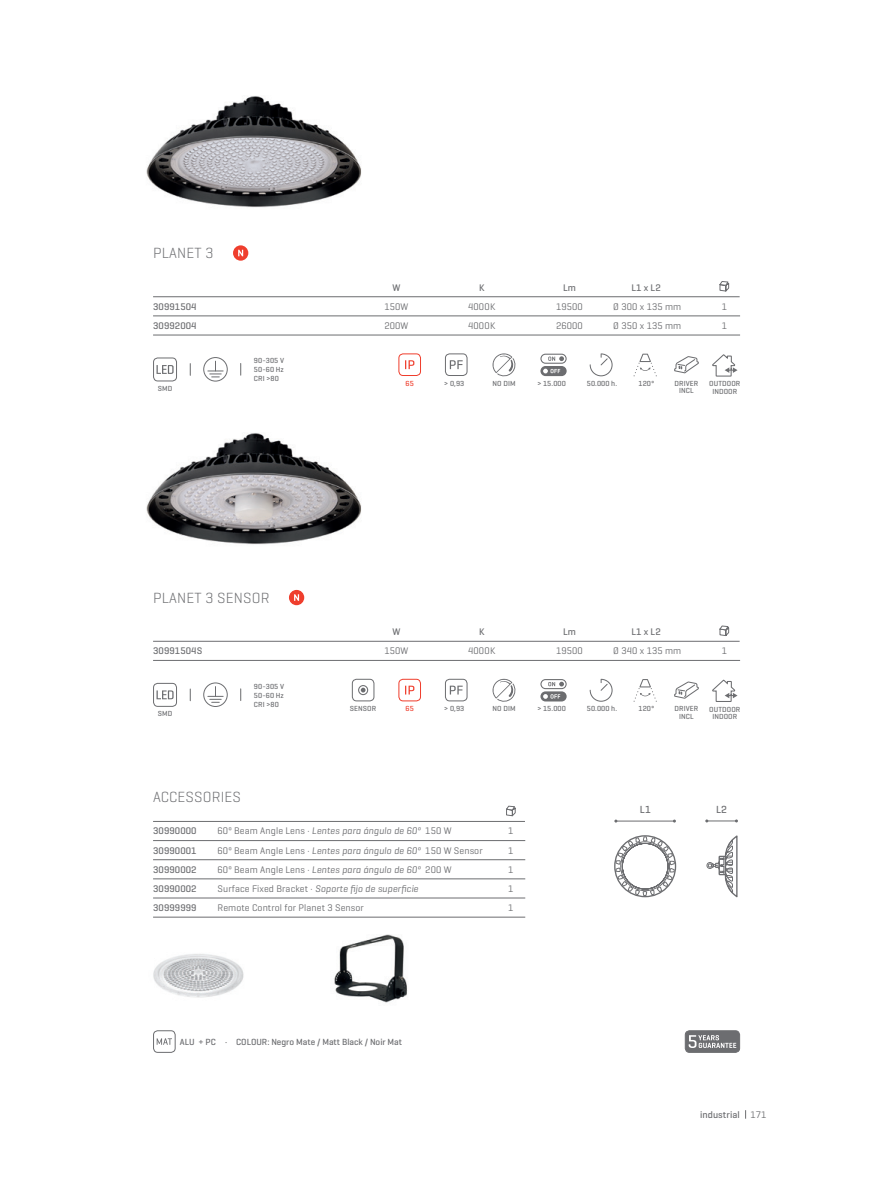
<style>
.page{position:relative;width:893px;height:1191px;background:#fff}
.page>*{position:absolute;margin:0;border:0;box-sizing:border-box;transform-origin:0 0}
.t1{font:300 15px "Geogrotesque";letter-spacing:.01em;color:#6c6d70}
.t2{font:500 10.5px "Geogrotesque";color:#6c6d70}
.t3{font:9.75px/19.2px "Geogrotesque";letter-spacing:.01em;color:#6c6d70}
.t4{font:500 9.75px/19.2px "Geogrotesque";letter-spacing:.01em;color:#6c6d70}
.t5{font:500 9.15px "Geogrotesque";color:#6c6d70}
.t6{font:500 7.5px/9px "Geogrotesque";letter-spacing:.01em;color:#6c6d70;text-align:center}
.t7{font:500 7.5px "Geogrotesque";color:#ef3e2d}
.s1{font-style:italic}
.s2{font-weight:400}
</style>
<div class="page">
<img style="left:146px;top:96px;width:215px;height:151px">
<img style="left:146px;top:433px;width:215px;height:112px">
<hr style="left:153px;top:316px;width:587px;height:1px;background:#6c6d70">
<hr style="left:153px;top:660px;width:587px;height:1px;background:#6c6d70">
<hr style="left:153px;top:859px;width:372px;height:1px;background:#6c6d70">
<hr style="left:153px;top:878px;width:372px;height:1px;background:#6c6d70">
<hr style="left:153px;top:840px;width:372px;height:1px;background:#6c6d70">
<hr style="left:153px;top:296px;width:587px;height:1px;background:#6c6d70">
<hr style="left:153px;top:641px;width:587px;height:1px;background:#6c6d70">
<hr style="left:153px;top:821px;width:372px;height:1px;background:#6c6d70">
<svg style="left:719px;top:281px;width:11px;height:11px"></svg>
<svg style="left:719px;top:625px;width:11px;height:11px"></svg>
<svg style="left:506px;top:805px;width:10px;height:12px"></svg>
<hr style="left:153px;top:335px;width:587px;height:1px;background:#6c6d70">
<hr style="left:153px;top:897px;width:372px;height:1px;background:#6c6d70">
<hr style="left:153px;top:917px;width:372px;height:1px;background:#6c6d70">
<svg style="left:634px;top:354px;width:23px;height:22px"></svg>
<svg style="left:634px;top:679px;width:23px;height:22px"></svg>
<svg style="left:540px;top:354px;width:27px;height:22px"></svg>
<svg style="left:540px;top:679px;width:27px;height:22px"></svg>
<svg style="left:590px;top:353px;width:23px;height:23px"></svg>
<svg style="left:590px;top:679px;width:23px;height:22px"></svg>
<svg style="left:492px;top:353px;width:24px;height:24px"></svg>
<svg style="left:492px;top:678px;width:24px;height:24px"></svg>
<div style="left:445px;top:353px;width:22px;height:23px;border:1px solid #6c6d70;border-radius:4px"></div>
<div style="left:445px;top:679px;width:22px;height:22px;border:1px solid #6c6d70;border-radius:4px"></div>
<svg style="left:450px;top:360px;width:13px;height:9px"></svg>
<svg style="left:450px;top:685px;width:13px;height:9px"></svg>
<div style="left:153px;top:357px;width:24px;height:24px;border:1px solid #6c6d70;border-radius:4px"></div>
<svg style="left:157px;top:365px;width:17px;height:9px"></svg>
<div style="left:153px;top:683px;width:24px;height:24px;border:1px solid #6c6d70;border-radius:4px"></div>
<svg style="left:157px;top:690px;width:17px;height:9px"></svg>
<svg style="left:190px;top:363px;width:1px;height:12px"></svg>
<div style="left:398px;top:353px;width:23px;height:23px;border:1px solid #ef3e2d;border-radius:4px"></div>
<svg style="left:405px;top:360px;width:9px;height:9px"></svg>
<div style="left:398px;top:679px;width:23px;height:22px;border:1px solid #ef3e2d;border-radius:4px"></div>
<svg style="left:405px;top:685px;width:9px;height:9px"></svg>
<div style="left:685px;top:1030px;width:55px;height:22px;background:#6c6d70;border-radius:4px"></div>
<div style="left:685px;top:1030px;width:55px;height:22px;border:1px solid #6c6d70;border-radius:4px"></div>
<svg style="left:689px;top:1035px;width:47px;height:13px"></svg>
<div style="left:153px;top:1030px;width:23px;height:22px;border:1px solid #6c6d70;border-radius:4px"></div>
<svg style="left:157px;top:1038px;width:15px;height:6px"></svg>
<svg style="left:240px;top:363px;width:1px;height:12px"></svg>
<svg style="left:208px;top:361px;width:15px;height:16px"></svg>
<div style="left:203px;top:357px;width:25px;height:24px;border:1px solid #6c6d70;border-radius:50%"></div>
<svg style="left:208px;top:686px;width:15px;height:17px"></svg>
<div style="left:203px;top:682px;width:25px;height:25px;border:1px solid #6c6d70;border-radius:50%"></div>
<img style="left:153px;top:954px;width:91px;height:44px">
<img style="left:334px;top:934px;width:74px;height:69px">
<div style="left:352px;top:679px;width:22px;height:22px;border:1px solid #6c6d70;border-radius:4px"></div>
<svg style="left:358px;top:685px;width:10px;height:10px"></svg>
<svg style="left:705px;top:819px;width:33px;height:3px"></svg>
<svg style="left:706px;top:835px;width:32px;height:63px"></svg>
<svg style="left:614px;top:819px;width:62px;height:79px"></svg>
<svg style="left:233px;top:245px;width:15px;height:16px"></svg>
<svg style="left:238px;top:250px;width:5px;height:6px"></svg>
<div style="left:289px;top:590px;width:15px;height:15px;background:#ef3e2d;border-radius:50%"></div>
<svg style="left:294px;top:594px;width:5px;height:7px"></svg>
<svg style="left:674px;top:356px;width:25px;height:18px"></svg>
<svg style="left:674px;top:681px;width:25px;height:18px"></svg>
<svg style="left:712px;top:354px;width:25px;height:23px"></svg>
<svg style="left:712px;top:679px;width:25px;height:23px"></svg>
<h1 class="t1" style="left:153px;top:244px;width:62px">PLANET 3</h1>
<p class="t4" style="left:392px;top:277px;width:9px">W</p>
<p class="t4" style="left:479px;top:277px;width:7px">K</p>
<p class="t4" style="left:563px;top:277px;width:14px">Lm</p>
<p class="t4" style="left:631px;top:277px;width:31px">L1 x L2</p>
<p class="t4" style="left:153px;top:296px;width:45px">30991504</p>
<p class="t3" style="left:384px;top:296px;width:25px">150W</p>
<p class="t3" style="left:468px;top:296px;width:29px">4000K</p>
<p class="t3" style="left:556px;top:296px;width:28px">19500</p>
<p class="t3" style="left:613px;top:296px;width:70px">Ø 300 x 135 mm</p>
<p class="t3" style="left:722px;top:296px;width:7px">1</p>
<p class="t4" style="left:153px;top:316px;width:45px">30992004</p>
<p class="t3" style="left:384px;top:315px;width:25px">200W</p>
<p class="t3" style="left:468px;top:315px;width:29px">4000K</p>
<p class="t3" style="left:556px;top:315px;width:28px">26000</p>
<p class="t3" style="left:613px;top:315px;width:70px">Ø 350 x 135 mm</p>
<p class="t3" style="left:722px;top:315px;width:7px">1</p>
<p class="t6" style="left:158px;top:384px;width:16px">SMD</p>
<p class="t6" style="left:254px;top:356px;width:32px;text-align:justify">90-305 V 50-60 Hz CRI &gt;80</p>
<p class="t7" style="left:406px;top:378px;width:10px">65</p>
<p class="t6" style="left:444px;top:378px;width:22px">&gt; 0,93</p>
<p class="t6" style="left:492px;top:378px;width:25px">NO DIM</p>
<p class="t6" style="left:537px;top:378px;width:30px">&gt; 15.000</p>
<p class="t6" style="left:587px;top:378px;width:32px">50.000 h.</p>
<p class="t6" style="left:639px;top:378px;width:17px">120º</p>
<p class="t6" style="left:675px;top:379px;width:25px;line-height:7.6px">DRIVER<br>INCL</p>
<p class="t6" style="left:709px;top:380px;width:33px;line-height:7.6px">OUTDOOR<br>INDOOR</p>
<h1 class="t1" style="left:153px;top:588px;width:118px">PLANET 3 SENSOR</h1>
<p class="t4" style="left:153px;top:641px;width:51px">30991504S</p>
<p class="t6" style="left:158px;top:709px;width:16px">SMD</p>
<p class="t6" style="left:254px;top:681px;width:32px;text-align:justify">90-305 V 50-60 Hz CRI &gt;80</p>
<p class="t4" style="left:392px;top:622px;width:9px">W</p>
<p class="t3" style="left:384px;top:641px;width:25px">150W</p>
<p class="t6" style="left:350px;top:703px;width:28px">SENSOR</p>
<p class="t7" style="left:406px;top:703px;width:10px">65</p>
<p class="t4" style="left:479px;top:622px;width:7px">K</p>
<p class="t4" style="left:563px;top:622px;width:14px">Lm</p>
<p class="t4" style="left:631px;top:622px;width:31px">L1 x L2</p>
<p class="t3" style="left:468px;top:641px;width:29px">4000K</p>
<p class="t3" style="left:556px;top:641px;width:28px">19500</p>
<p class="t3" style="left:613px;top:641px;width:70px">Ø 340 x 135 mm</p>
<p class="t3" style="left:722px;top:641px;width:7px">1</p>
<p class="t6" style="left:444px;top:703px;width:22px">&gt; 0,93</p>
<p class="t6" style="left:492px;top:704px;width:25px">NO DIM</p>
<p class="t6" style="left:537px;top:704px;width:30px">&gt; 15.000</p>
<p class="t6" style="left:587px;top:704px;width:32px">50.000 h.</p>
<p class="t6" style="left:639px;top:704px;width:17px">120º</p>
<p class="t6" style="left:675px;top:704px;width:25px;line-height:7.6px">DRIVER<br>INCL</p>
<p class="t6" style="left:709px;top:705px;width:33px;line-height:7.6px">OUTDOOR<br>INDOOR</p>
<h1 class="t1" style="left:153px;top:787px;width:89px">ACCESSORIES</h1>
<p class="t2" style="left:640px;top:803px;width:12px">L1</p>
<p class="t2" style="left:716px;top:803px;width:12px">L2</p>
<p class="t4" style="left:153px;top:821px;width:45px">30990000</p>
<p class="t3" style="left:218px;top:821px;width:235px">60º Beam Angle Lens · <span class="s1">Lentes para ángulo de 60º</span> 150 W</p>
<p class="t3" style="left:508px;top:821px;width:7px">1</p>
<p class="t4" style="left:153px;top:840px;width:45px">30990001<br>30990002</p>
<p class="t3" style="left:218px;top:840px;width:267px">60º Beam Angle Lens · <span class="s1">Lentes para ángulo de 60º</span> 150 W Sensor<br>60º Beam Angle Lens · <span class="s1">Lentes para ángulo de 60º</span> 200 W</p>
<p class="t3" style="left:508px;top:840px;width:7px">1<br>1</p>
<p class="t4" style="left:153px;top:878px;width:45px">30990002<br>30999999</p>
<p class="t3" style="left:218px;top:878px;width:202px">Surface Fixed Bracket · <span class="s1">Soporte fijo de superficie<br></span>Remote Control for Planet 3 Sensor</p>
<p class="t3" style="left:508px;top:878px;width:7px">1<br>1</p>
<p class="t5" style="left:180px;top:1036px;width:224px">ALU + PC · COLOUR: Negro Mate / Matt Black / Noir Mat</p>
<p class="t4" style="left:700px;top:1104px;width:68px">industrial <span class="s2">171</span></p>
</div>
